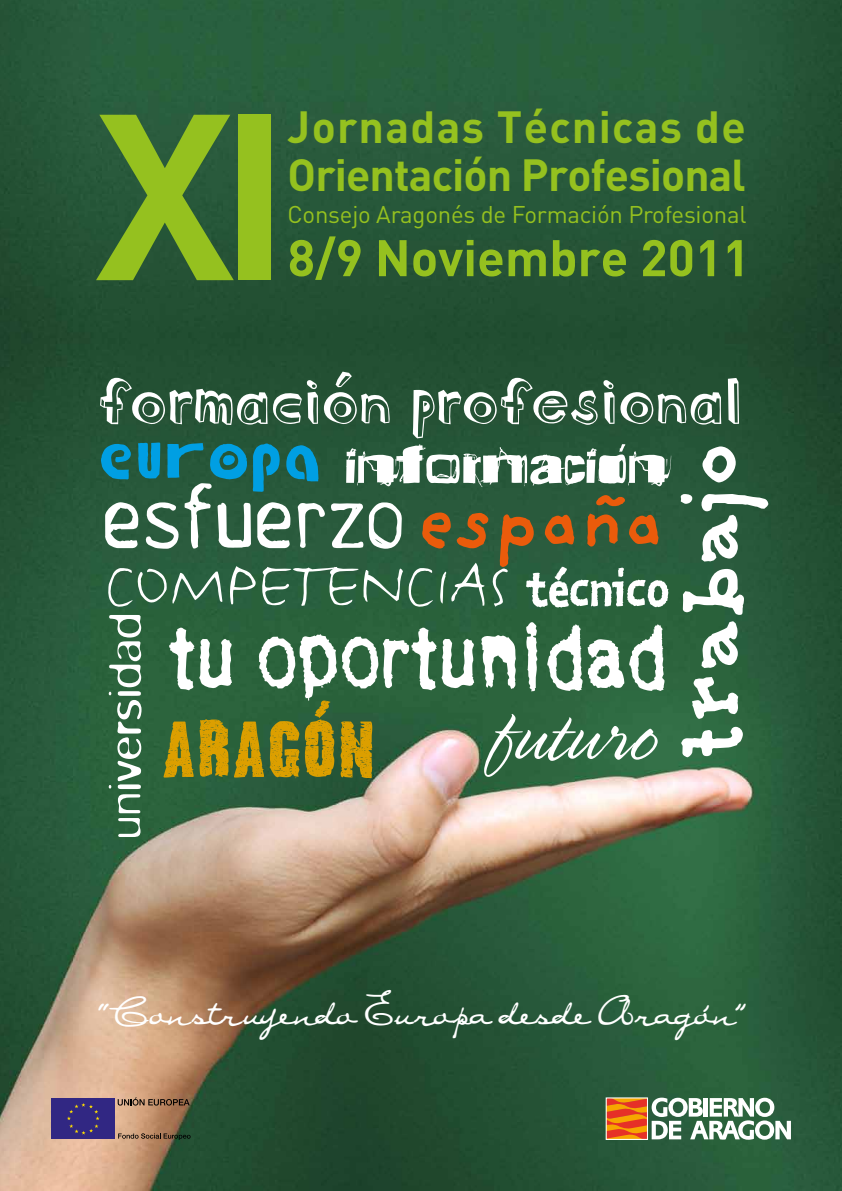
<style>
.page{position:relative;width:842px;height:1191px;background:#fff}
.page>*{position:absolute;margin:0;border:0;box-sizing:border-box;transform-origin:0 0}
.t1{font:700 232.3px "DIN";color:#95c11f}
.t2{font:700 88px "Providence";color:#fff}
.t3{font:86.4px "Bull Inked";color:#fff}
.t4{font:84.3px "Boomshanker Solid";color:#fff}
.t5{font:300 84.3px "Spring LP Std";letter-spacing:.005em;color:#fff}
.t6{font:76px "FF Justlefthand Caps";color:#fff}
.t7{font:74.1px "Stalker";letter-spacing:-.04em;color:#dc9f00}
.t8{font:700 74px "Providence Sans";color:#ea5b0b}
.t9{font:61.2px "Blockhead Dark Side";color:#fff}
.t10{font:800 59.8px "Angst";color:#fff}
.t11{font:59.8px "Kosmik Bold Three";color:#fff}
.t12{font:700 50.6px "DIN";color:#95c11f}
.t13{font:300 50.2px "Blur";color:#fff}
.t14{font:700 44.5px/47.3px "DIN";letter-spacing:-.02em;color:#95c11f}
.t15{font:40px "Diva";color:#fff}
.t16{font:23.9px "DIN";letter-spacing:-.01em;color:#95c11f}
.s1{font-size:44px}
.s2{font-family:"Kurt";font-weight:700;color:#009fe3}
</style>
<div class="page">
<img style="left:0;top:0;width:842px;height:1191px">
<svg style="left:608px;top:1097px;width:183px;height:42px"></svg>
<div style="left:606px;top:1097px;width:42px;height:43px;border:1px solid #fff"></div>
<div style="left:51px;top:1098px;width:64px;height:41px;background:#312783"></div>
<svg style="left:67px;top:1103px;width:33px;height:31px"></svg>
<svg style="left:118px;top:1097px;width:72px;height:8px"></svg>
<svg style="left:118px;top:1133px;width:73px;height:7px"></svg>
<h1 class="t1" style="left:95px;top:44px;width:196px">XI</h1>
<p class="t14" style="left:288px;top:102px;width:460px">Jornadas Técnicas de<br>Orientación Profesio<span class="s1">nal</span></p>
<p class="t16" style="left:288px;top:200px;width:460px">Consejo Aragonés de Formación Profesional</p>
<p class="t12" style="left:288px;top:225px;width:464px">8/9 Noviembre 2011</p>
<h3 class="t9" style="left:98px;top:348px;width:647px">formación profesional</h3>
<h2 class="t2" style="left:660px;top:761px;width:320px;rotate:-90deg">trabajo</h2>
<h3 class="t10" style="left:99px;top:431px;width:571px"><span class="s2">europa</span> información</h3>
<h3 class="t8" style="left:415px;top:478px;width:250px">españa</h3>
<h3 class="t4" style="left:102px;top:465px;width:305px">esfuerzo</h3>
<h3 class="t6" style="left:105px;top:537px;width:408px">COMPETENCIAS</h3>
<h3 class="t11" style="left:527px;top:547px;width:144px">técnico</h3>
<p class="t13" style="left:97px;top:839px;width:228px;rotate:-90deg">universidad</p>
<h3 class="t3" style="left:169px;top:606px;width:500px">tu oportunidad</h3>
<h3 class="t7" style="left:160px;top:700px;width:219px">ARAGÓN</h3>
<h3 class="t5" style="left:488px;top:693px;width:171px">futuro</h3>
<p class="t15" style="left:96px;top:981px;width:651px">“Construyendo Europa desde Aragón”</p>
</div>
